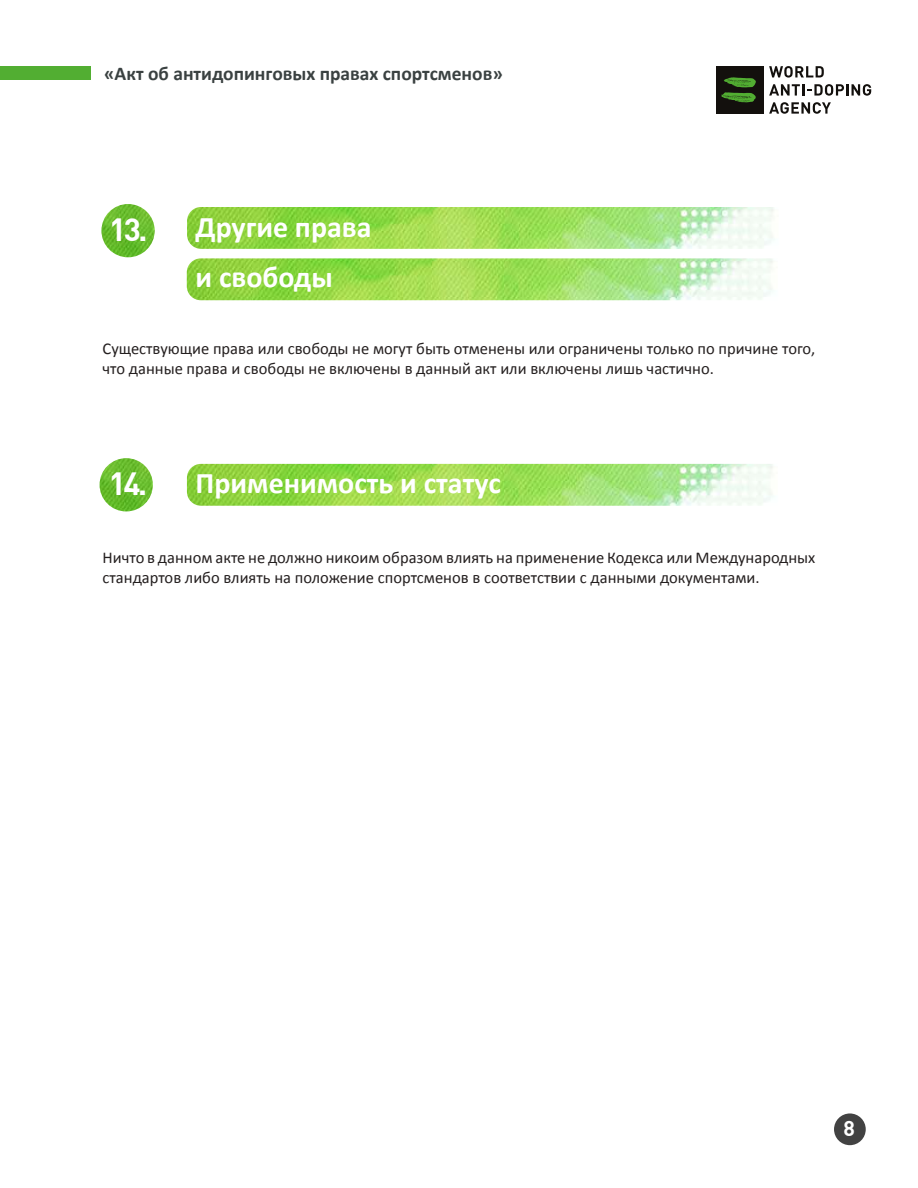
<style>
.page{position:relative;width:918px;height:1188px;background:#fff}
.page>*{position:absolute;margin:0;border:0;box-sizing:border-box;transform-origin:0 0}
.t1{font:31.5px "DIN Bold";color:#fff}
.t2{font:700 30px/50.8px "Calibri";color:#fff}
.t3{font:21px "DIN Bold";color:#fff}
.t4{font:700 19.5px "Calibri";color:#3a4141}
.t5{font:16.5px/19.8px "Calibri";color:#241f1f}
</style>
<div class="page">
<img style="left:187px;top:258px;width:586px;height:42px">
<img style="left:187px;top:207px;width:587px;height:42px">
<img style="left:187px;top:464px;width:586px;height:42px">
<div style="left:834px;top:1113px;width:32px;height:32px;background:#424242;border-radius:50%"></div>
<div style="left:0;top:67px;width:91px;height:13px;background:#52ae32"></div>
<img style="left:101px;top:204px;width:54px;height:53px;border-radius:27px">
<img style="left:100px;top:458px;width:53px;height:53px;border-radius:27px">
<svg style="left:769px;top:66px;width:55px;height:12px"></svg>
<svg style="left:769px;top:84px;width:102px;height:12px"></svg>
<svg style="left:769px;top:102px;width:62px;height:12px"></svg>
<div style="left:716px;top:66px;width:48px;height:48px;background:#13100d"></div>
<svg style="left:721px;top:77px;width:35px;height:25px"></svg>
<p class="t4" style="left:104px;top:60px;width:400px">«Акт об антидопинговых правах спортсменов»</p>
<h1 class="t1" style="left:109px;top:209px;width:40px">13.</h1>
<h2 class="t2" style="left:196px;top:201px;width:178px">Другие права и свободы</h2>
<p class="t5" style="left:103px;top:338px;width:714px">Существующие права или свободы не могут быть отменены или ограничены только по причине того, что данные права и свободы не включены в данный акт или включены лишь частично.</p>
<h1 class="t1" style="left:109px;top:463px;width:40px">14.</h1>
<h2 class="t2" style="left:196px;top:457px;width:307px">Применимость и статус</h2>
<p class="t5" style="left:103px;top:547px;width:714px">Ничто в данном акте не должно никоим образом влиять на применение Кодекса или Международных стандартов либо влиять на положение спортсменов в соответствии с данными документами.</p>
<p class="t3" style="left:843px;top:1115px;width:13px">8</p>
</div>
